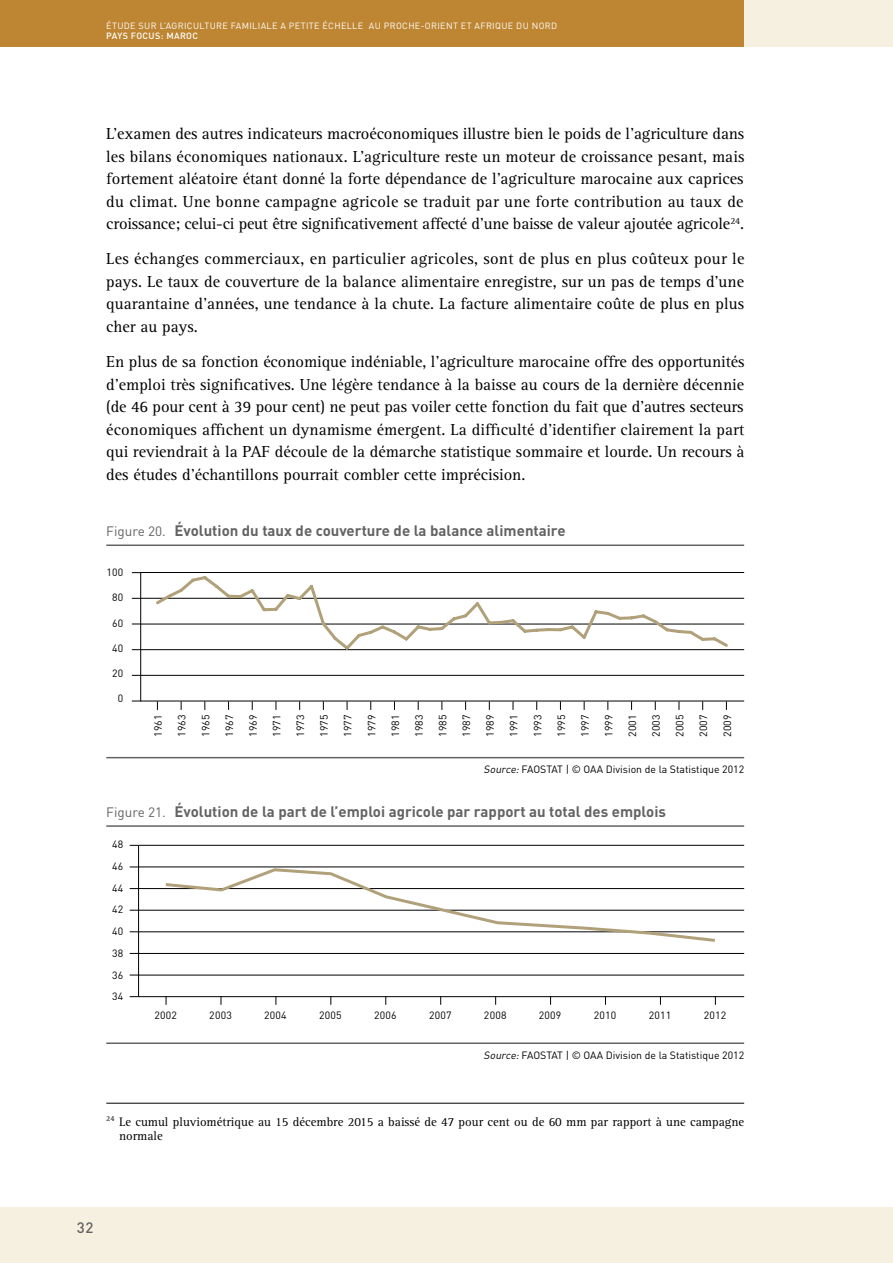
<style>
.page{position:relative;width:893px;height:1263px;background:#fff}
.page>*{position:absolute;margin:0;border:0;box-sizing:border-box;transform-origin:0 0}
.t1{font:16.5px/22.5px "Rotis Serif";color:#000;text-align:justify}
.t2{font:700 15px "DIN";color:#646363}
.t3{font:500 15px "DIN";color:#646363}
.t4{font:12.75px/14.2px "Rotis Serif";color:#000}
.t5{font:10.5px/21.8px "DIN";letter-spacing:.02em;color:#000;text-align:justify}
.t6{font:10.5px "DIN";color:#000}
.t7{font:9px "DIN";letter-spacing:.04em;color:#fff}
.t8{font:500 9px "DIN";letter-spacing:.04em;color:#fff}
.s1{font-weight:400;font-size:13.5px}
.s2{font-style:italic}
</style>
<div class="page">
<div style="left:0;top:1208px;width:893px;height:55px;background:#f5f0e0"></div>
<div style="left:0;top:0;width:744px;height:47px;background:#be8632"></div>
<div style="left:744px;top:0;width:149px;height:47px;background:#f5f0e0"></div>
<hr style="left:106px;top:544px;width:638px;height:2px;background:#646363">
<hr style="left:106px;top:757px;width:638px;height:1px;background:#646363">
<hr style="left:106px;top:825px;width:638px;height:2px;background:#646363">
<hr style="left:106px;top:1042px;width:638px;height:2px;background:#646363">
<hr style="left:106px;top:1103px;width:638px;height:1px;background:#000">
<hr style="left:138px;top:845px;width:1px;height:152px;background:#000">
<hr style="left:130px;top:996px;width:614px;height:1px;background:#000">
<hr style="left:138px;top:975px;width:606px;height:1px;background:#000">
<hr style="left:138px;top:953px;width:606px;height:1px;background:#000">
<hr style="left:138px;top:931px;width:606px;height:1px;background:#000">
<hr style="left:138px;top:910px;width:606px;height:1px;background:#000">
<hr style="left:138px;top:888px;width:606px;height:1px;background:#000">
<hr style="left:138px;top:867px;width:606px;height:1px;background:#000">
<hr style="left:138px;top:845px;width:606px;height:1px;background:#000">
<svg style="left:163px;top:867px;width:555px;height:75px"></svg>
<hr style="left:132px;top:701px;width:612px;height:1px;background:#000">
<hr style="left:140px;top:572px;width:604px;height:1px;background:#000">
<hr style="left:140px;top:649px;width:604px;height:1px;background:#000">
<hr style="left:140px;top:675px;width:604px;height:1px;background:#000">
<hr style="left:140px;top:624px;width:604px;height:1px;background:#000">
<hr style="left:140px;top:598px;width:604px;height:1px;background:#000">
<hr style="left:140px;top:572px;width:1px;height:129px;background:#000">
<svg style="left:153px;top:576px;width:577px;height:75px"></svg>
<p class="t7" style="left:106px;top:20px;width:452px">ÉTUDE SUR L’AGRICULTURE FAMILIALE A PETITE ÉCHELLE AU PROCHE-ORIENT ET AFRIQUE DU NORD</p>
<p class="t8" style="left:106px;top:30px;width:93px">PAYS FOCUS: MAROC</p>
<p class="t1" style="left:106px;top:123px;width:640px">L’examen des autres indicateurs macroéconomiques illustre bien le poids de l’agriculture dans les bilans économiques nationaux. L’agriculture reste un moteur de croissance pesant, mais fortement aléatoire étant donné la forte dépendance de l’agriculture marocaine aux caprices du climat. Une bonne campagne agricole se traduit par une forte contribution au taux de croissance; celui-ci peut être significativement affecté d’une baisse de valeur ajoutée agricole<sup>24</sup>.</p>
<p class="t1" style="left:106px;top:248px;width:640px">Les échanges commerciaux, en particulier agricoles, sont de plus en plus coûteux pour le pays. Le taux de couverture de la balance alimentaire enregistre, sur un pas de temps d’une quarantaine d’années, une tendance à la chute. La facture alimentaire coûte de plus en plus cher au pays.</p>
<p class="t1" style="left:106px;top:351px;width:640px">En plus de sa fonction économique indéniable, l’agriculture marocaine offre des opportunités d’emploi très significatives. Une légère tendance à la baisse au cours de la dernière décennie (de 46 pour cent à 39 pour cent) ne peut pas voiler cette fonction du fait que d’autres secteurs économiques affichent un dynamisme émergent. La difficulté d’identifier clairement la part qui reviendrait à la PAF découle de la démarche statistique sommaire et lourde. Un recours à des études d’échantillons pourrait combler cette imprécision.</p>
<p class="t2" style="left:106px;top:521px;width:461px"><span class="s1">Figure 20.</span> Évolution du taux de couverture de la balance alimentaire</p>
<p class="t5" style="left:106px;top:561px;width:18px">100</p>
<p class="t5" style="left:112px;top:587px;width:13px">80</p>
<p class="t5" style="left:112px;top:612px;width:13px">60</p>
<p class="t5" style="left:112px;top:637px;width:13px">40</p>
<p class="t5" style="left:112px;top:662px;width:13px">20</p>
<p class="t5" style="left:118px;top:687px;width:7px">0</p>
<p class="t5" style="left:147px;top:737px;width:24px;rotate:-90deg">1961</p>
<p class="t5" style="left:171px;top:737px;width:24px;rotate:-90deg">1963</p>
<p class="t5" style="left:194px;top:737px;width:24px;rotate:-90deg">1965</p>
<p class="t5" style="left:218px;top:737px;width:24px;rotate:-90deg">1967</p>
<p class="t5" style="left:242px;top:737px;width:24px;rotate:-90deg">1969</p>
<p class="t5" style="left:266px;top:737px;width:24px;rotate:-90deg">1971</p>
<p class="t5" style="left:289px;top:737px;width:24px;rotate:-90deg">1973</p>
<p class="t5" style="left:313px;top:737px;width:24px;rotate:-90deg">1975</p>
<p class="t5" style="left:337px;top:737px;width:24px;rotate:-90deg">1977</p>
<p class="t5" style="left:360px;top:737px;width:24px;rotate:-90deg">1979</p>
<p class="t5" style="left:384px;top:737px;width:24px;rotate:-90deg">1981</p>
<p class="t5" style="left:408px;top:737px;width:24px;rotate:-90deg">1983</p>
<p class="t5" style="left:432px;top:737px;width:24px;rotate:-90deg">1985</p>
<p class="t5" style="left:455px;top:737px;width:24px;rotate:-90deg">1987</p>
<p class="t5" style="left:479px;top:737px;width:24px;rotate:-90deg">1989</p>
<p class="t5" style="left:503px;top:737px;width:24px;rotate:-90deg">1991</p>
<p class="t5" style="left:526px;top:737px;width:24px;rotate:-90deg">1993</p>
<p class="t5" style="left:550px;top:737px;width:24px;rotate:-90deg">1995</p>
<p class="t5" style="left:574px;top:737px;width:24px;rotate:-90deg">1997</p>
<p class="t5" style="left:598px;top:737px;width:24px;rotate:-90deg">1999</p>
<p class="t5" style="left:621px;top:737px;width:24px;rotate:-90deg">2001</p>
<p class="t5" style="left:645px;top:737px;width:24px;rotate:-90deg">2003</p>
<p class="t5" style="left:669px;top:737px;width:24px;rotate:-90deg">2005</p>
<p class="t5" style="left:692px;top:737px;width:24px;rotate:-90deg">2007</p>
<p class="t5" style="left:716px;top:737px;width:24px;rotate:-90deg">2009</p>
<p class="t6" style="left:484px;top:763px;width:262px"><span class="s2">Source:</span>FAOSTAT | © OAA Division de la Statistique 2012</p>
<p class="t2" style="left:106px;top:801px;width:561px"><span class="s1">Figure 21.</span> Évolution de la part de l’emploi agricole par rapport au total des emplois</p>
<p class="t5" style="left:112px;top:833px;width:13px">48<br>46<br>44<br>42<br>40<br>38<br>36<br>34</p>
<p class="t5" style="left:154px;top:1004px;width:24px">2002</p>
<p class="t5" style="left:209px;top:1004px;width:24px">2003</p>
<p class="t5" style="left:264px;top:1004px;width:24px">2004</p>
<p class="t5" style="left:319px;top:1004px;width:24px">2005</p>
<p class="t5" style="left:374px;top:1004px;width:24px">2006</p>
<p class="t5" style="left:429px;top:1004px;width:24px">2007</p>
<p class="t5" style="left:484px;top:1004px;width:24px">2008</p>
<p class="t5" style="left:539px;top:1004px;width:24px">2009</p>
<p class="t5" style="left:594px;top:1004px;width:24px">2010</p>
<p class="t5" style="left:649px;top:1004px;width:24px">2011</p>
<p class="t5" style="left:704px;top:1004px;width:24px">2012</p>
<p class="t6" style="left:484px;top:1048px;width:262px"><span class="s2">Source:</span>FAOSTAT | © OAA Division de la Statistique 2012</p>
<p class="t4" style="left:119px;top:1115px;width:627px;text-indent:-13px"><sup>24</sup> Le cumul pluviométrique au 15 décembre 2015 a baissé de 47 pour cent ou de 60 mm par rapport à une campagne normale</p>
<p class="t3" style="left:77px;top:1218px;width:18px">32</p>
</div>
